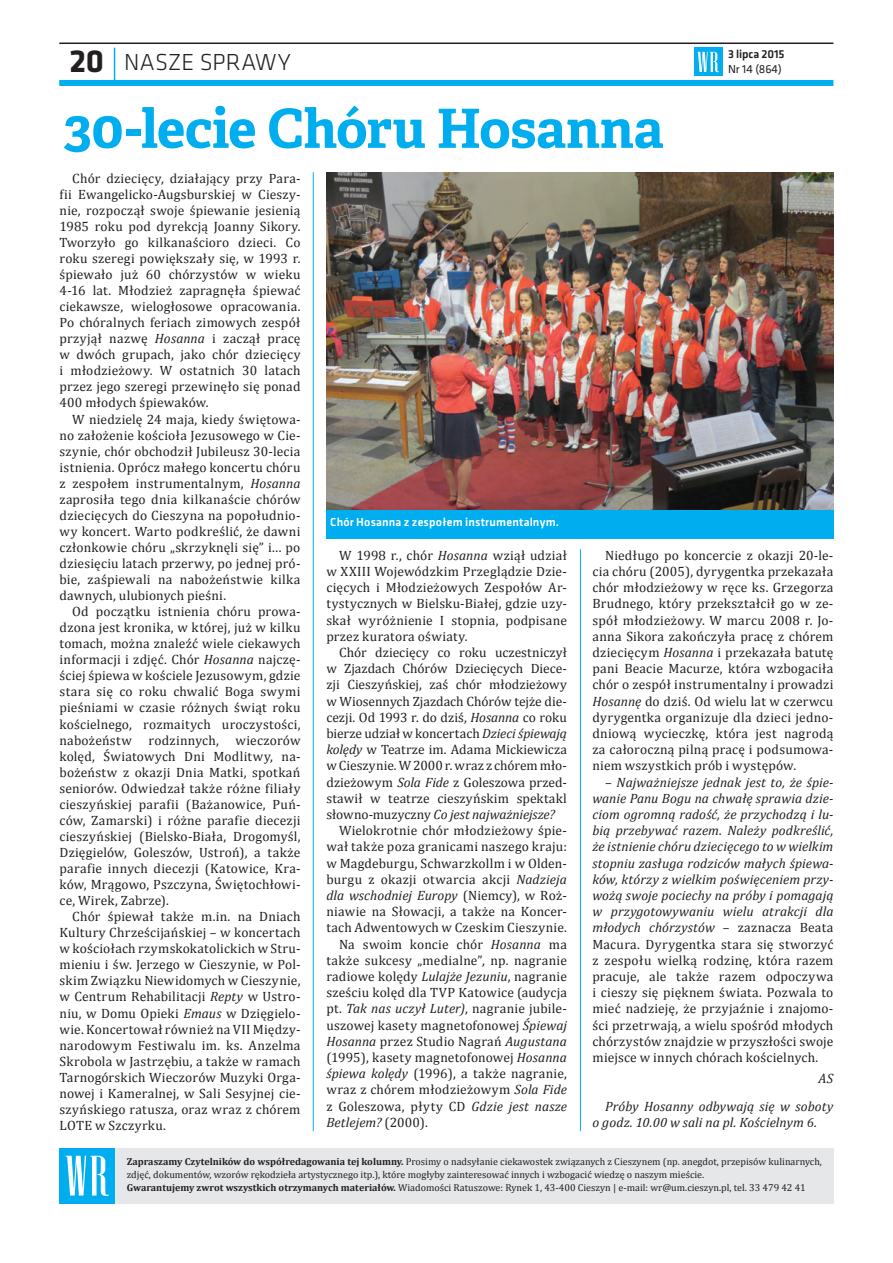
<style>
.page{position:relative;width:893px;height:1263px;background:#fff}
.page>*{position:absolute;margin:0;border:0;box-sizing:border-box;transform-origin:0 0}
.t1{font:700 54px "Adelle Basic";letter-spacing:-.01em;color:#00aeef}
.t2{font:700 33px "Klavika";color:#231f20}
.t3{font:300 24px "Klavika";letter-spacing:.005em;color:#231f20}
.t4{font:13.5px/16px "Cambria";letter-spacing:.015em;color:#231f20;text-align:justify}
.t5{font:italic 13.5px/16.2px "Cambria";color:#231f20;text-align:justify}
.t6{font:13.5px "Cambria";letter-spacing:-.005em;color:#231f20}
.t7{font:500 12px "Klavika";letter-spacing:.015em;color:#fff}
.t8{font:500 12px "Klavika";letter-spacing:-.01em;color:#231f20}
.t9{font:12px "Klavika";color:#231f20}
.t10{font:10.05px/13px "Cambria";color:#231f20}
.s1{font-style:italic}
.s2{font-style:normal}
.s3{font-weight:700}
</style>
<div class="page">
<div style="left:72px;top:1148px;width:761px;height:55px;background:#e6e7e9"></div>
<div style="left:60px;top:1148px;width:55px;height:55px;background:#00aeef"></div>
<svg style="left:66px;top:1156px;width:43px;height:40px"></svg>
<hr style="left:114px;top:48px;width:1px;height:35px;background:#00aeef">
<div style="left:694px;top:48px;width:28px;height:28px;background:#00aeef"></div>
<svg style="left:697px;top:52px;width:22px;height:20px"></svg>
<div style="left:59px;top:80px;width:774px;height:6px;background:#00aeef"></div>
<hr style="left:59px;top:43px;width:774px;height:1px;background:#231f20">
<img style="left:326px;top:172px;width:507px;height:339px">
<div style="left:326px;top:511px;width:507px;height:28px;background:#00aeef"></div>
<hr style="left:313px;top:172px;width:1px;height:959px;background:#00aeef">
<hr style="left:580px;top:549px;width:1px;height:582px;background:#00aeef">
<h2 class="t2" style="left:70px;top:38px;width:36px">20</h2>
<p class="t8" style="left:728px;top:46px;width:58px">3 lipca 2015</p>
<h3 class="t3" style="left:124px;top:47px;width:168px">NASZE SPRAWY</h3>
<p class="t9" style="left:728px;top:61px;width:55px">Nr 14 (864)</p>
<h1 class="t1" style="left:64px;top:94px;width:601px">30-lecie Chóru Hosanna</h1>
<p class="t4" style="left:60px;top:170px;width:242px;text-indent:13px">Chór dziecięcy, działający przy Para&shy;fii Ewangelicko-Augsburskiej w Cieszy&shy;nie, rozpoczął swoje śpiewanie jesienią 1985 roku pod dyrekcją Joanny Sikory.<br>Tworzyło go kilkanaścioro dzieci. Co roku szeregi powiększały się, w 1993 r. śpiewało już 60 chórzystów w wieku 4-16 lat. Młodzież zapragnęła śpiewać ciekawsze, wielogłosowe opracowania.<br>Po chóralnych feriach zimowych zespół przyjął nazwę <span class="s1">Hosanna</span> i zaczął pracę w dwóch grupach, jako chór dziecięcy i młodzieżowy. W ostatnich 30 latach przez jego szeregi przewinęło się ponad 400 młodych śpiewaków.</p>
<p class="t4" style="left:60px;top:411px;width:242px;text-indent:13px">W niedzielę 24 maja, kiedy świętowa&shy;no założenie kościoła Jezusowego w Cie&shy;szynie, chór obchodził Jubileusz 30-lecia istnienia. Oprócz małego koncertu chóru z zespołem instrumentalnym, <span class="s1">Hosanna </span>zaprosiła tego dnia kilkanaście chórów dziecięcych do Cieszyna na popołudnio&shy;wy koncert. Warto podkreślić, że dawni członkowie chóru „skrzyknęli się” i... po dziesięciu latach przerwy, po jednej pró&shy;bie, zaśpiewali na nabożeństwie kilka dawnych, ulubionych pieśni.</p>
<p class="t4" style="left:60px;top:603px;width:242px;text-indent:13px">Od początku istnienia chóru prowa&shy;dzona jest kronika, w której, już w kilku tomach, można znaleźć wiele ciekawych informacji i zdjęć. Chór <span class="s1">Hosanna</span> najczę&shy;ściej śpiewa w kościele Jezusowym, gdzie stara się co roku chwalić Boga swymi pieśniami w czasie różnych świąt roku kościelnego, rozmaitych uroczystości, nabożeństw rodzinnych, wieczorów kolęd, Światowych Dni Modlitwy, na&shy;bożeństw z okazji Dnia Matki, spotkań seniorów. Odwiedzał także różne filiały cieszyńskiej parafii (Bażanowice, Puń&shy;ców, Zamarski) i różne parafie diecezji cieszyńskiej (Bielsko-Biała, Drogomyśl, Dzięgielów, Goleszów, Ustroń), a także parafie innych diecezji (Katowice, Kra&shy;ków, Mrągowo, Pszczyna, Świętochłowi&shy;ce, Wirek, Zabrze).</p>
<p class="t4" style="left:60px;top:908px;width:242px;text-indent:13px">Chór śpiewał także m.in. na Dniach Kultury Chrześcijańskiej – w koncertach w kościołach rzymskokatolickich w Stru&shy;mieniu i św. Jerzego w Cieszynie, w Pol&shy;skim Związku Niewidomych w Cieszynie, w Centrum Rehabilitacji <span class="s1">Repty</span> w Ustro&shy;niu, w Domu Opieki <span class="s1">Emaus</span> w Dzięgielo&shy;wie. Koncertował również na VII Między&shy;narodowym Festiwalu im. ks. Anzelma Skrobola w Jastrzębiu, a także w ramach Tarnogórskich Wieczorów Muzyki Orga&shy;nowej i Kameralnej, w Sali Sesyjnej cie&shy;szyńskiego ratusza, oraz wraz z chórem LOTE w Szczyrku.</p>
<p class="t7" style="left:330px;top:514px;width:230px">Chór Hosanna z zespołem instrumentalnym.</p>
<p class="t4" style="left:326px;top:547px;width:242px;text-indent:13px">W 1998 r., chór <span class="s1">Hosanna</span> wziął udział w XXIII Wojewódzkim Przeglądzie Dzie&shy;cięcych i Młodzieżowych Zespołów Ar&shy;tystycznych w Bielsku-Białej, gdzie uzy&shy;skał wyróżnienie I stopnia, podpisane przez kuratora oświaty.</p>
<p class="t4" style="left:339px;top:644px;width:229px">Chór dziecięcy co roku uczestniczył</p>
<p class="t4" style="left:326px;top:660px;width:242px">w Zjazdach Chórów Dziecięcych Diece-</p>
<p class="t4" style="left:326px;top:677px;width:242px">zji Cieszyńskiej, zaś chór młodzieżowy</p>
<p class="t6" style="left:326px;top:693px;width:242px">w Wiosennych Zjazdach Chórów tejże die-</p>
<p class="t4" style="left:326px;top:709px;width:242px">cezji. Od 1993 r. do dziś, <span class="s1">Hosanna</span> co roku</p>
<p class="t4" style="left:326px;top:725px;width:242px">bierze udział w koncertach <span class="s1">Dzieci śpiewają</span></p>
<p class="t4" style="left:326px;top:741px;width:242px"><span class="s1">kolędy</span> w Teatrze im. Adama Mickiewicza</p>
<p class="t4" style="left:326px;top:758px;width:242px">w Cieszynie. W 2000 r. wraz z chórem mło-</p>
<p class="t4" style="left:326px;top:774px;width:242px">dzieżowym <span class="s1">Sola Fide</span> z Goleszowa przed-</p>
<p class="t4" style="left:326px;top:790px;width:242px">stawił w teatrze cieszyńskim spektakl</p>
<p class="t5" style="left:326px;top:806px;width:230px"><span class="s2">słowno-muzyczny</span> Co jest najważniejsze?</p>
<p class="t4" style="left:339px;top:822px;width:229px">Wielokrotnie chór młodzieżowy śpie-</p>
<p class="t4" style="left:326px;top:839px;width:242px">wał także poza granicami naszego kraju:</p>
<p class="t4" style="left:326px;top:855px;width:242px">w Magdeburgu, Schwarzkollm i w Olden-</p>
<p class="t4" style="left:326px;top:871px;width:242px">burgu z okazji otwarcia akcji <span class="s1">Nadzieja</span></p>
<p class="t5" style="left:326px;top:887px;width:242px">dla wschodniej Europy <span class="s2">(Niemcy), w Roż-</span></p>
<p class="t4" style="left:326px;top:903px;width:242px">niawie na Słowacji, a także na Koncer-</p>
<p class="t4" style="left:326px;top:920px;width:242px">tach Adwentowych w Czeskim Cieszynie.</p>
<p class="t4" style="left:339px;top:936px;width:229px">Na swoim koncie chór <span class="s1">Hosanna</span> ma</p>
<p class="t4" style="left:326px;top:952px;width:242px">także sukcesy „medialne”, np. nagranie</p>
<p class="t4" style="left:326px;top:968px;width:242px">radiowe kolędy <span class="s1">Lulajże Jezuniu</span>, nagranie</p>
<p class="t4" style="left:326px;top:984px;width:242px">sześciu kolęd dla TVP Katowice (audycja</p>
<p class="t4" style="left:326px;top:1001px;width:242px">pt. <span class="s1">Tak nas uczył Luter)</span>, nagranie jubile-</p>
<p class="t4" style="left:326px;top:1017px;width:242px">uszowej kasety magnetofonowej <span class="s1">Śpiewaj</span></p>
<p class="t4" style="left:326px;top:1033px;width:242px"><span class="s1">Hosanna</span> przez Studio Nagrań <span class="s1">Augustana</span></p>
<p class="t4" style="left:326px;top:1049px;width:242px">(1995), kasety magnetofonowej <span class="s1">Hosanna</span></p>
<p class="t4" style="left:326px;top:1065px;width:242px"><span class="s1">śpiewa kolędy</span> (1996), a także nagranie,</p>
<p class="t4" style="left:326px;top:1082px;width:242px">wraz z chórem młodzieżowym <span class="s1">Sola Fide</span></p>
<p class="t4" style="left:326px;top:1098px;width:242px">z Goleszowa, płyty CD <span class="s1">Gdzie jest nasze</span></p>
<p class="t5" style="left:326px;top:1114px;width:103px">Betlejem? <span class="s2">(2000).</span></p>
<p class="t4" style="left:592px;top:547px;width:242px;text-indent:13px">Niedługo po koncercie z okazji 20-le&shy;cia chóru (2005), dyrygentka przekazała chór młodzieżowy w ręce ks. Grzegorza Brudnego, który przekształcił go w ze&shy;spół młodzieżowy. W marcu 2008 r. Jo&shy;anna Sikora zakończyła pracę z chórem dziecięcym <span class="s1">Hosanna</span> i przekazała batutę pani Beacie Macurze, która wzbogaciła chór o zespół instrumentalny i prowadzi <span class="s1">Hosannę</span> do dziś. Od wielu lat w czerwcu dyrygentka organizuje dla dzieci jedno&shy;dniową wycieczkę, która jest nagrodą za całoroczną pilną pracę i podsumowa&shy;niem wszystkich prób i występów.</p>
<p class="t5" style="left:592px;top:773px;width:242px;text-indent:13px"><span class="s2">–</span> Najważniejsze jednak jest to, że śpie&shy;wanie Panu Bogu na chwałę sprawia dzie&shy;ciom ogromną radość, że przychodzą i lu&shy;bią przebywać razem. Należy podkreślić, że istnienie chóru dziecięcego to w wielkim stopniu zasługa rodziców małych śpiewa&shy;ków, którzy z wielkim poświęceniem przy&shy;wożą swoje pociechy na próby i pomagają w przygotowywaniu wielu atrakcji dla młodych chórzystów <span class="s2">– zaznacza Beata Macura. Dyrygentka stara się stworzyć z zespołu wielką rodzinę, która razem pracuje, ale także razem odpoczywa i cieszy się pięknem świata. Pozwala to mieć nadzieję, że przyjaźnie i znajomo&shy;ści przetrwają, a wielu spośród młodych chórzystów znajdzie w przyszłości swoje miejsce w innych chórach kościelnych.</span></p>
<p class="t5" style="left:605px;top:1064px;width:230px;line-height:27.9px;text-align:right">AS<br>Próby Hosanny odbywają się w soboty</p>
<p class="t5" style="left:592px;top:1114px;width:226px">o godz. 10.00 w sali na pl. Kościelnym 6.</p>
<p class="t10" style="left:127px;top:1155px;width:697px"><span class="s3">Zapraszamy Czytelników do współredagowania tej kolumny.</span> Prosimy o nadsyłanie ciekawostek związanych z Cieszynem (np. anegdot, przepisów kulinarnych, zdjęć, dokumentów, wzorów rękodzieła artystycznego itp.), które mogłyby zainteresować innych i wzbogacić wiedzę o naszym mieście.<br><span class="s3">Gwarantujemy zwrot wszystkich otrzymanych materiałów.</span> Wiadomości Ratuszowe: Rynek 1, 43-400 Cieszyn | e-mail: wr@um.cieszyn.pl, tel. 33 479 42 41</p>
</div>
